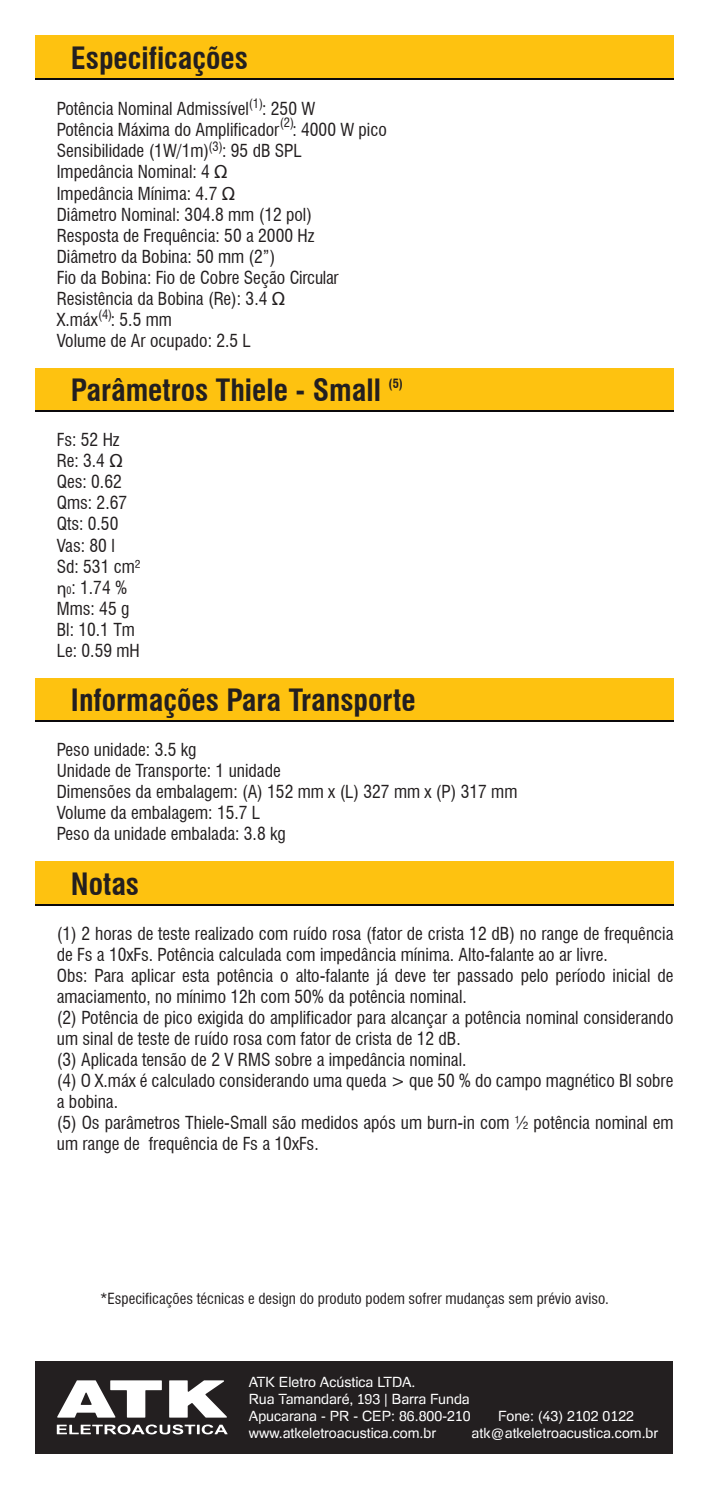
<style>
.page{position:relative;width:709px;height:1489px;background:#fff}
.page>*{position:absolute;margin:0;border:0;box-sizing:border-box;transform-origin:0 0}
.t1{font:700 condensed 30px "Swiss 721 BT";color:#231f20}
.t2{font:condensed 17.5px/21px "Swiss 721 BT";color:#231f20}
.t3{font:condensed 15px "Swiss 721 BT";color:#231f20}
.t4{font:14.25px/17px "Foobar Pro";color:#fff}
.t5{font:condensed 12.5px "Swiss 721 BT";color:#231f20}
.t6{font:700 condensed 12.5px "Swiss 721 BT";color:#231f20}
.s1{font-family:"Myriad Pro";font-stretch:normal}
.s2{font-size:10px}
</style>
<div class="page">
<div style="left:36px;top:35px;width:637px;height:43px;background:#fec210"></div>
<hr style="left:36px;top:78px;width:637px;height:1px;background:#0b090c">
<div style="left:36px;top:678px;width:637px;height:42px;background:#fec210"></div>
<hr style="left:36px;top:720px;width:637px;height:1px;background:#0b090c">
<div style="left:36px;top:861px;width:637px;height:43px;background:#fec210"></div>
<hr style="left:36px;top:904px;width:637px;height:1px;background:#0b090c">
<div style="left:35px;top:368px;width:638px;height:42px;background:#fec210"></div>
<hr style="left:35px;top:410px;width:638px;height:2px;background:#0b090c">
<div style="left:36px;top:1361px;width:637px;height:92px;background:#231f20"></div>
<svg style="left:169px;top:1380px;width:58px;height:37px"></svg>
<svg style="left:57px;top:1380px;width:105px;height:37px"></svg>
<svg style="left:57px;top:1424px;width:171px;height:10px"></svg>
<h1 class="t1" style="left:71px;top:40px;width:178px">Especificações</h1>
<p class="t5" style="left:249px;top:95px;width:16px">(1)</p>
<p class="t2" style="left:57px;top:99px;width:332px">Potência Nominal Admissível : 250 W<br>Potência Máxima do Amplificador : 4000 W pico<br>Sensibilidade (1W/1m) : 95 dB SPL<br>Impedância Nominal: 4 Ω<br>Impedância Mínima: 4.7 Ω<br>Diâmetro Nominal: 304.8 mm (12 pol)<br>Resposta de Frequência: 50 a 2000 Hz<br>Diâmetro da Bobina: 50 mm (2”)<br>Fio da Bobina: Fio de Cobre Seção Circular<br>Resistência da Bobina (Re): 3.4 Ω<br>X.máx : 5.5 mm<br>Volume de Ar ocupado: 2.5 L</p>
<p class="t5" style="left:280px;top:115px;width:16px">(2)</p>
<p class="t5" style="left:208px;top:139px;width:16px">(3)</p>
<p class="t5" style="left:98px;top:306px;width:16px">(4)</p>
<h1 class="t1" style="left:71px;top:372px;width:311px">Parâmetros Thiele - Small</h1>
<p class="t6" style="left:388px;top:376px;width:16px">(5)</p>
<p class="t2" style="left:57px;top:429px;width:85px">Fs: 52 Hz<br>Re: 3.4 Ω<br>Qes: 0.62<br>Qms: 2.67<br>Qts: 0.50<br>Vas: 80 l<br>Sd: 531 cm² <span class="s1">η</span><span class="s2">0</span>: 1.74 %<br>Mms: 45 g<br>Bl: 10.1 Tm<br>Le: 0.59 mH</p>
<h1 class="t1" style="left:71px;top:682px;width:346px">Informações Para Transporte</h1>
<p class="t2" style="left:57px;top:739px;width:462px">Peso unidade: 3.5 kg<br>Unidade de Transporte: 1 unidade<br>Dimensões da embalagem: (A) 152 mm x (L) 327 mm x (P) 317 mm Volume da embalagem: 15.7 L<br>Peso da unidade embalada: 3.8 kg</p>
<h1 class="t1" style="left:71px;top:865px;width:70px">Notas</h1>
<p class="t2" style="left:57px;top:923px;width:618px">(1) 2 horas de teste realizado com ruído rosa (fator de crista 12 dB) no range de frequência de Fs a 10xFs. Potência calculada com impedância mínima. Alto-falante ao ar livre.<br>Obs: Para aplicar esta potência o alto-falante já deve ter passado pelo período inicial de amaciamento, no mínimo 12h com 50% da potência nominal.<br>(2) Potência de pico exigida do amplificador para alcançar a potência nominal considerando um sinal de teste de ruído rosa com fator de crista de 12 dB.<br>(3) Aplicada tensão de 2 V RMS sobre a impedância nominal.<br>(4) O X.máx é calculado considerando uma queda &gt; que 50 % do campo magnético Bl sobre a bobina.<br>(5) Os parâmetros Thiele-Small são medidos após um burn-in com ½ potência nominal em um range de frequência de Fs a 10xFs.</p>
<p class="t3" style="left:100px;top:1289px;width:510px">*Especificações técnicas e design do produto podem sofrer mudanças sem prévio aviso.</p>
<p class="t4" style="left:249px;top:1373px;width:223px">ATK Eletro Acústica LTDA.<br>Rua Tamandaré, 193 | Barra Funda<br>Apucarana - PR - CEP: 86.800-210</p>
<p class="t4" style="left:498px;top:1407px;width:137px">Fone: (43) 2102 0122</p>
<p class="t4" style="left:249px;top:1424px;width:189px">www.atkeletroacustica.com.br</p>
<p class="t4" style="left:471px;top:1424px;width:188px">atk@atkeletroacustica.com.br</p>
</div>
